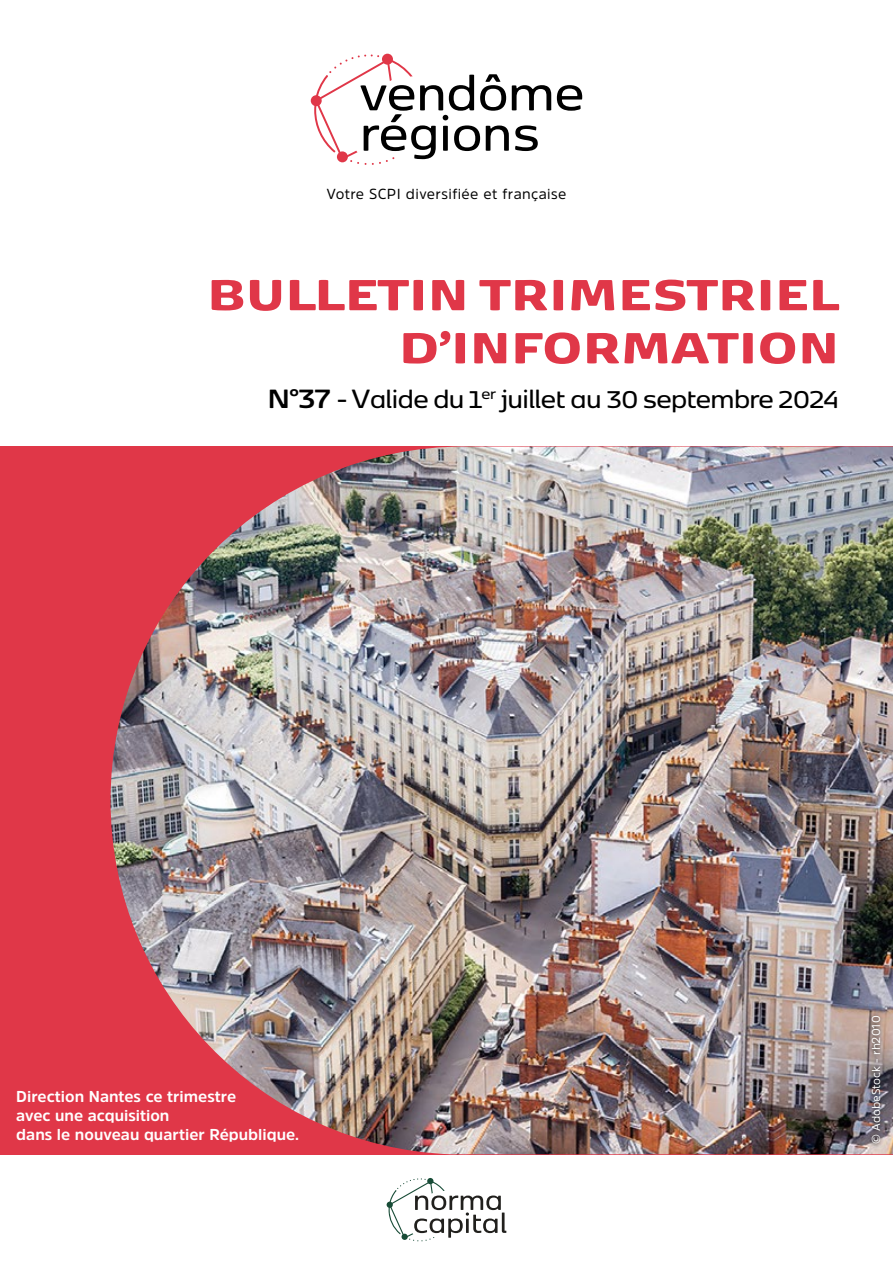
<style>
.page{position:relative;width:893px;height:1263px;background:#fff}
.page>*{position:absolute;margin:0;border:0;box-sizing:border-box;transform-origin:0 0}
.t1{font:900 51.45px/53.1px "Kobenhavn Sans";color:#e03748;text-align:right}
.t2{font:600 28.65px "Kobenhavn Sans";letter-spacing:-.02em;color:#000}
.t3{font:700 15.75px/18.9px "Amsi Pro";color:#fff}
.t4{font:14.55px "Amsi Pro";letter-spacing:.025em;color:#000}
.t5{font:11.55px "Amsi Pro";color:#fff}
.s1{font-weight:700;font-size:31.2px}
.s2{font-size:31.2px}
</style>
<div class="page">
<div style="left:0;top:446px;width:893px;height:708px;background:#e03748"></div>
<img style="left:111px;top:446px;width:782px;height:708px">
<svg style="left:557px;top:85px;width:25px;height:26px"></svg>
<div style="left:311px;top:95px;width:11px;height:11px;background:#e03748;border-radius:50%"></div>
<svg style="left:314px;top:54px;width:237px;height:111px"></svg>
<div style="left:867px;top:1012px;width:17px;height:135px;background:#000;opacity:.8"></div>
<div style="left:387px;top:1201px;width:6px;height:7px;background:#184c37;border-radius:50%"></div>
<svg style="left:389px;top:1178px;width:117px;height:63px"></svg>
<p class="t4" style="left:327px;top:184px;width:241px">Votre SCPI diversifiée et française</p>
<h1 class="t1" style="left:207px;top:264px;width:634px">BULLETIN TRIMESTRIEL<br>D’INFORMATION</h1>
<h2 class="t2" style="left:267px;top:379px;width:574px"><span class="s1">N°37</span> <span class="s2">- V</span>alide du 1<sup>er</sup> juillet au 30 septembre 2024</h2>
<p class="t3" style="left:16px;top:1087px;width:284px">Direction Nantes ce trimestre<br>avec une acquisition<br>dans le nouveau quartier République.</p>
<p class="t5" style="left:868px;top:1144px;width:130px;rotate:-90deg">© AdobeStock - rh2010</p>
</div>
